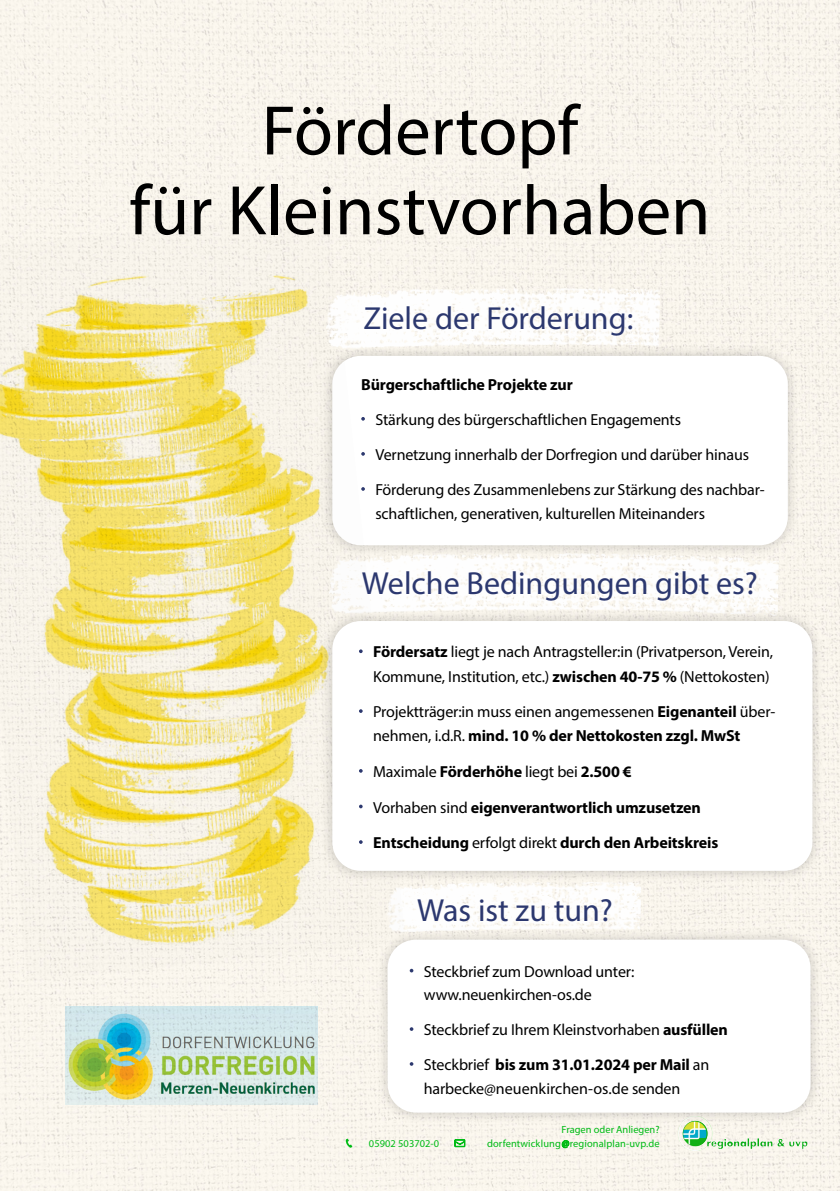
<style>
.page{position:relative;width:840px;height:1191px;background:#fff}
.page>*{position:absolute;margin:0;border:0;box-sizing:border-box;transform-origin:0 0}
.t1{font:70.6px/79.8px "Myriad Pro";color:#000;text-align:center}
.t2{font:32px "Myriad Pro";color:#2c386f}
.t3{font:16px/35px "Myriad Pro";letter-spacing:-.01em;color:#000}
.t4{font:700 16px "Myriad Pro";letter-spacing:-.01em;color:#000}
.t5{font:10.4px "Myriad Pro";letter-spacing:.005em;color:#00bb15}
.s1{font-weight:700}
.s2{font-weight:400}
</style>
<div class="page">
<img style="left:0;top:0;width:839px;height:1191px">
<img style="left:677px;top:1124px;width:129px;height:27px">
<svg style="left:345px;top:1138px;width:7px;height:10px"></svg>
<svg style="left:454px;top:1139px;width:11px;height:8px"></svg>
<img style="left:405px;top:557px;width:375px;height:51px">
<div style="left:320px;top:343px;width:479px;height:214px;background:#000;opacity:.2"></div>
<div style="left:332px;top:356px;width:455px;height:189px;background:#fff;border-radius:28px"></div>
<img style="left:405px;top:883px;width:237px;height:44px">
<div style="left:375px;top:927px;width:447px;height:197px;background:#000;opacity:.2"></div>
<div style="left:387px;top:939px;width:423px;height:173px;background:#fff;border-radius:28px"></div>
<svg style="left:409px;top:968px;width:4px;height:4px"></svg>
<svg style="left:409px;top:1027px;width:4px;height:4px"></svg>
<img style="left:0;top:212px;width:405px;height:769px">
<img style="left:248px;top:210px;width:413px;height:278px">
<div style="left:320px;top:608px;width:504px;height:275px;background:#000;opacity:.2"></div>
<div style="left:332px;top:621px;width:480px;height:250px;background:#fff;border-radius:28px"></div>
<svg style="left:359px;top:649px;width:3px;height:4px"></svg>
<svg style="left:359px;top:709px;width:3px;height:4px"></svg>
<svg style="left:359px;top:840px;width:3px;height:4px"></svg>
<img style="left:66px;top:1006px;width:252px;height:98px">
<h1 class="t1" style="left:129px;top:90px;width:582px">Fördertopf<br>für Kleinstvorhaben</h1>
<h2 class="t2" style="left:363px;top:298px;width:271px">Ziele der Förderung:</h2>
<p class="t4" style="left:361px;top:374px;width:213px">Bürgerschaftliche Projekte zur</p>
<p class="t3" style="left:375px;top:402px;width:390px">Stärkung des bürgerschaftlichen Engagements<br>Vernetzung innerhalb der Dorfregion und darüber hinaus<br>Förderung des Zusammenlebens zur Stärkung des nachbar-</p>
<p class="t3" style="left:375px;top:495px;width:331px">schaftlichen, generativen, kulturellen Miteinanders</p>
<h2 class="t2" style="left:362px;top:563px;width:397px">Welche Bedingungen gibt es?</h2>
<p class="t3" style="left:373px;top:639px;width:401px;line-height:24.2px"><span class="s1">Fördersatz</span> liegt je nach Antragsteller:in (Privatperson, Verein,<br>Kommune, Institution, etc.) <span class="s1">zwischen 40-75 %</span> (Nettokosten)</p>
<p class="t3" style="left:373px;top:699px;width:403px;line-height:24.2px">Projektträger:in muss einen angemessenen <span class="s1">Eigenanteil</span> über&shy;nehmen, i.d.R. <span class="s1">mind. 10 % der Nettokosten zzgl. MwSt</span></p>
<p class="t3" style="left:373px;top:754px;width:260px">Maximale <span class="s1">Förderhöhe</span> liegt bei <span class="s1">2.500 €</span></p>
<p class="t4" style="left:373px;top:796px;width:329px"><span class="s2">Vorhaben sind</span> eigenverantwortlich umzusetzen</p>
<p class="t4" style="left:373px;top:832px;width:346px">Entscheidung <span class="s2">erfolgt direkt</span> durch den Arbeitskreis</p>
<h2 class="t2" style="left:417px;top:890px;width:197px">Was ist zu tun?</h2>
<p class="t3" style="left:423px;top:959px;width:212px;line-height:23.6px">Steckbrief zum Download unter: www.neuenkirchen-os.de</p>
<p class="t3" style="left:423px;top:1012px;width:305px">Steckbrief zu Ihrem Kleinstvorhaben <span class="s1">ausfüllen<br></span>Steckbrief <span class="s1">bis zum 31.01.2024 per Mail</span> an</p>
<p class="t3" style="left:423px;top:1070px;width:258px">harbecke@neuenkirchen-os.de senden</p>
<p class="t5" style="left:561px;top:1123px;width:99px">Fragen oder Anliegen?</p>
<p class="t5" style="left:369px;top:1137px;width:72px">05902 503702-0</p>
<p class="t5" style="left:487px;top:1136px;width:174px">dorfentwicklung@regionalplan-uvp.de</p>
</div>
